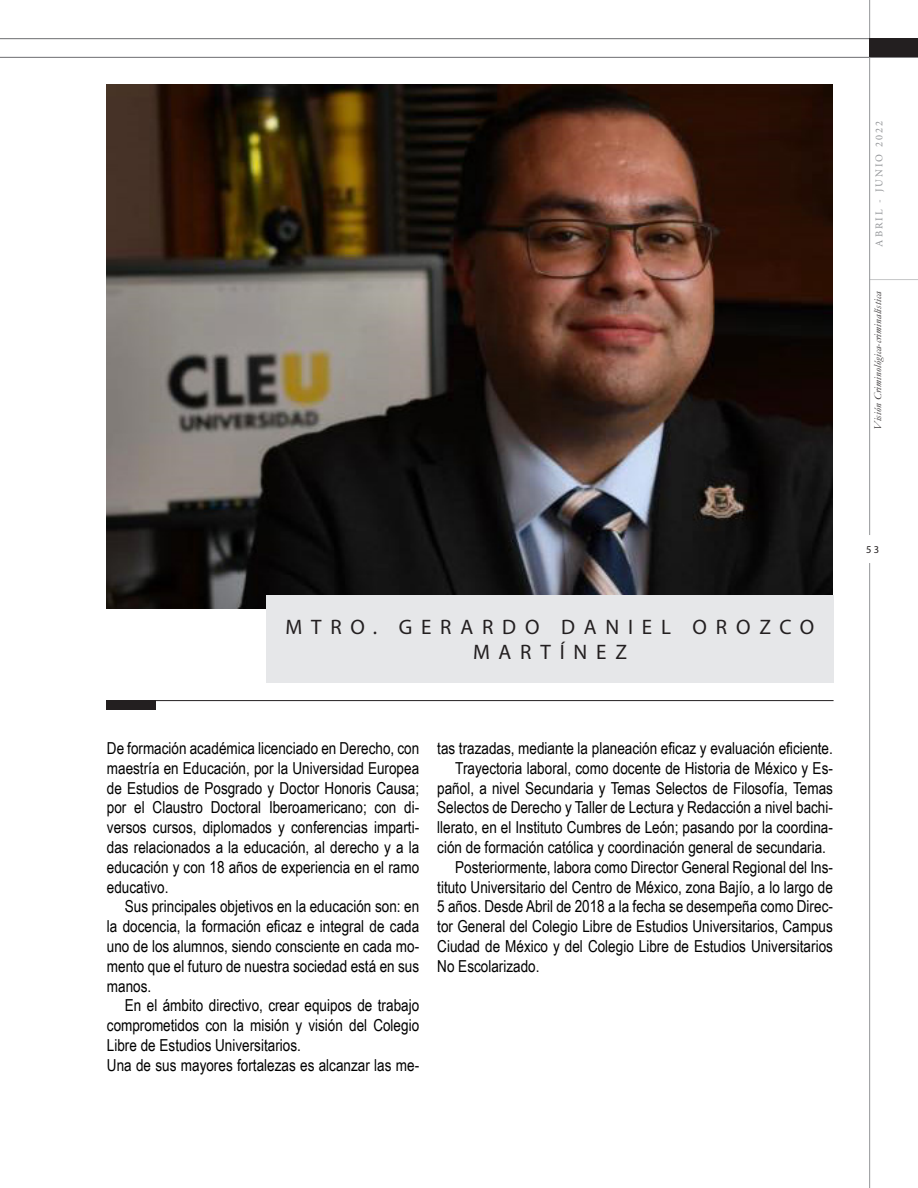
<style>
.page{position:relative;width:918px;height:1188px;background:#fff}
.page>*{position:absolute;margin:0;border:0;box-sizing:border-box;transform-origin:0 0}
.t1{font:21px/25.2px "Myriad Pro";letter-spacing:.42em;color:#231f20;text-align:center}
.VS_Titulo_grafico{font:16.5px/19.8px "Arial Narrow";color:#000;text-align:justify}
.t2{font:italic 10.5px "Garamond";color:#231f20}
.t3{font:10.5px "Minion Pro";letter-spacing:.2em;color:#939598}
.t4{font:10.5px "Myriad Pro";color:#231f20}
</style>
<div class="page">
<hr style="left:870px;top:279px;width:48px;height:1px;background:#c5c6c8">
<hr style="left:0;top:57px;width:918px;height:1px;background:#6c6d70">
<hr style="left:0;top:38px;width:918px;height:1px;background:#6c6d70">
<hr style="left:869px;top:0;width:1px;height:535px;background:#939598">
<hr style="left:869px;top:563px;width:1px;height:625px;background:#939598">
<div style="left:870px;top:38px;width:48px;height:19px;background:#231f20"></div>
<div style="left:106px;top:701px;width:50px;height:9px;background:#231f20"></div>
<hr style="left:107px;top:700px;width:727px;height:1px;background:#231f20">
<img style="left:107px;top:85px;width:726px;height:523px">
<div style="left:266px;top:595px;width:568px;height:87px;background:#e6e7e9"></div>
<p class="t3" style="left:872px;top:247px;width:128px;rotate:-90deg">ABRIL - JUNIO 2022</p>
<p class="t2" style="left:871px;top:430px;width:140px;rotate:-90deg">Visión Criminológica-criminalística</p>
<p class="t1" style="left:286px;top:614px;width:530px">MTRO. GERARDO DANIEL OROZCO<br>MARTÍNEZ</p>
<p class="VS_Titulo_grafico" style="left:107px;top:738px;width:314px">De formación académica licenciado en Derecho, con maestría en Educación, por la Universidad Europea de Estudios de Posgrado y Doctor Honoris Causa; por el Claustro Doctoral Iberoamericano; con di&shy;versos cursos, diplomados y conferencias imparti&shy;das relacionados a la educación, al derecho y a la educación y con 18 años de experiencia en el ramo educativo.</p>
<p class="VS_Titulo_grafico" style="left:107px;top:896px;width:314px;text-indent:18px">Sus principales objetivos en la educación son: en la docencia, la formación eficaz e integral de cada uno de los alumnos, siendo consciente en cada mo&shy;mento que el futuro de nuestra sociedad está en sus manos.</p>
<p class="VS_Titulo_grafico" style="left:107px;top:995px;width:314px;text-indent:18px">En el ámbito directivo, crear equipos de trabajo comprometidos con la misión y visión del Colegio Libre de Estudios Universitarios.</p>
<p class="VS_Titulo_grafico" style="left:107px;top:1054px;width:314px">Una de sus mayores fortalezas es alcanzar las me-</p>
<p class="VS_Titulo_grafico" style="left:437px;top:738px;width:397px">tas trazadas, mediante la planeación eficaz y evaluación eficiente.</p>
<p class="VS_Titulo_grafico" style="left:437px;top:757px;width:397px;text-indent:18px">Trayectoria laboral, como docente de Historia de México y Es&shy;pañol, a nivel Secundaria y Temas Selectos de Filosofía, Temas Selectos de Derecho y Taller de Lectura y Redacción a nivel bachi&shy;llerato, en el Instituto Cumbres de León; pasando por la coordina&shy;ción de formación católica y coordinación general de secundaria.</p>
<p class="VS_Titulo_grafico" style="left:437px;top:856px;width:397px;text-indent:18px">Posteriormente, labora como Director General Regional del Ins&shy;tituto Universitario del Centro de México, zona Bajío, a lo largo de 5 años. Desde Abril de 2018 a la fecha se desempeña como Direc&shy;tor General del Colegio Libre de Estudios Universitarios, Campus Ciudad de México y del Colegio Libre de Estudios Universitarios No Escolarizado.</p>
<p class="t4" style="left:866px;top:543px;width:14px">53</p>
</div>
